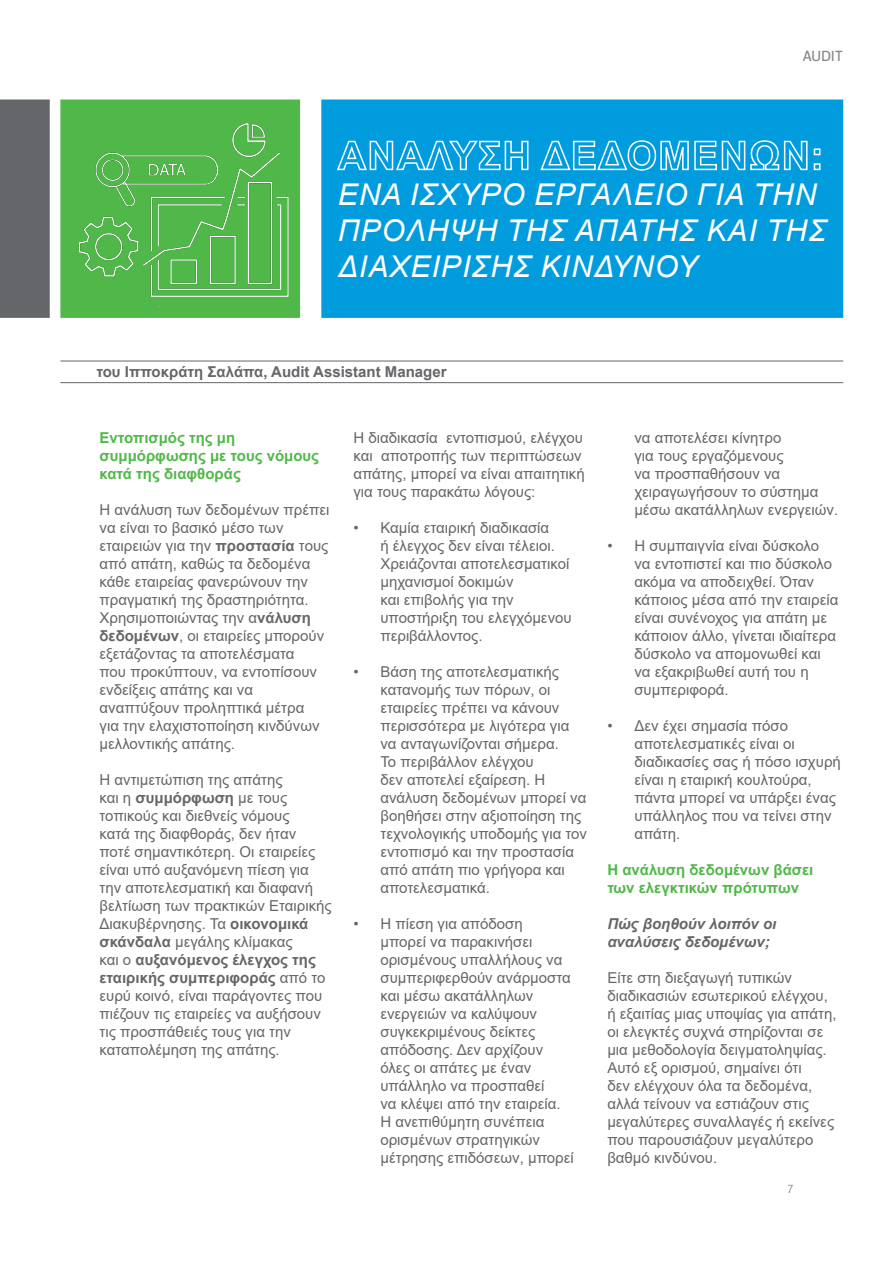
<style>
.page{position:relative;width:893px;height:1263px;background:#fff}
.page>*{position:absolute;margin:0;border:0;box-sizing:border-box;transform-origin:0 0}
.t1{font:italic 30px "Arial";letter-spacing:.035em;color:#fff}
.t2{font:15px/18px "Arial";color:#656669}
.t3{font:700 15px/18px "Arial";color:#50b848}
.t4{font:700 15px "Arial";color:#656669}
.t5{font:italic 700 15px/18px "Arial";color:#656669}
.t6{font:500 15px "Prelo";color:#848688}
.t7{font:12px "Prelo";color:#848688}
.s1{font-weight:700}
</style>
<div class="page">
<div style="left:1px;top:100px;width:48px;height:217px;background:#656669"></div>
<div style="left:0;top:99px;width:50px;height:219px;border:2px solid #656669"></div>
<div style="left:60px;top:99px;width:240px;height:219px;background:#50b848;border:2px solid #50b848"></div>
<div style="left:321px;top:99px;width:522px;height:219px;background:#009cde;border:2px solid #009cde"></div>
<svg style="left:337px;top:140px;width:192px;height:31px"></svg>
<svg style="left:540px;top:140px;width:281px;height:31px"></svg>
<img style="left:143px;top:152px;width:146px;height:154px">
<img style="left:95px;top:152px;width:123px;height:60px">
<img style="left:78px;top:216px;width:61px;height:61px">
<img style="left:222px;top:123px;width:51px;height:40px">
<hr style="left:60px;top:361px;width:783px;height:1px;background:#656669">
<hr style="left:60px;top:382px;width:783px;height:1px;background:#656669">
<p class="t6" style="left:802px;top:47px;width:18px">Audit</p>
<h1 class="t1" style="left:338px;top:175px;width:315px">Ενα ισχυρό εργαλείο</h1>
<h1 class="t1" style="left:697px;top:175px;width:121px">για τη ν</h1>
<h1 class="t1" style="left:338px;top:211px;width:190px">πρόλη ψη της</h1>
<h1 class="t1" style="left:575px;top:211px;width:66px">απάτης</h1>
<h1 class="t1" style="left:706px;top:211px;width:81px">και της</h1>
<h1 class="t1" style="left:338px;top:247px;width:155px">διαχείρισης</h1>
<h1 class="t1" style="left:541px;top:247px;width:159px">κινδύνο υ</h1>
<p class="t4" style="left:97px;top:361px;width:352px">του Ιπποκράτη Σαλάπα, Audit Assistant Manager</p>
<p class="t3" style="left:99px;top:429px;width:221px">Εντοπισμός της μη συμμόρφωσης με τους νόμους κατά της διαφθοράς</p>
<p class="t2" style="left:99px;top:501px;width:231px">Η ανάλυση των δεδομένων πρέπει να είναι το βασικό μέσο των εταιρειών για την <span class="s1">προστασία</span> τους από απάτη, καθώς τα δεδομένα κάθε εταιρείας φανερώνουν την πραγματική της δραστηριότητα.<br>Χρησιμοποιώντας την α<span class="s1">νάλυση δεδομένων</span>, οι εταιρείες μπορούν εξετάζοντας τα αποτελέσματα<br>που προκύπτουν, να εντοπίσουν ενδείξεις απάτης και να αναπτύξουν προληπτικά μέτρα<br>για την ελαχιστοποίηση κινδύνων μελλοντικής απάτης.</p>
<p class="t2" style="left:99px;top:771px;width:234px">Η αντιμετώπιση της απάτης<br>και η <span class="s1">συμμόρφωση</span> με τους τοπικούς και διεθνείς νόμους<br>κατά της διαφθοράς, δεν ήταν<br>ποτέ σημαντικότερη. Οι εταιρείες είναι υπό αυξανόμενη πίεση για την αποτελεσματική και διαφανή βελτίωση των πρακτικών Εταιρικής<br>Διακυβέρνησης. Τα <span class="s1">οικονομικά σκάνδαλα</span> μεγάλης κλίμακας<br>και ο <span class="s1">αυξανόμενος έλεγχος της εταιρικής συμπεριφοράς</span> από το ευρύ κοινό, είναι παράγοντες που πιέζουν τις εταιρείες να αυξήσουν τις προσπάθειές τους για την καταπολέμηση της απάτης.</p>
<p class="t2" style="left:353px;top:429px;width:233px">Η διαδικασία εντοπισμού, ελέγχου και αποτροπής των περιπτώσεων απάτης, μπορεί να είναι απαιτητική για τους παρακάτω λόγους:</p>
<p class="t2" style="left:380px;top:519px;width:193px;text-indent:-27px">• Καμία εταιρική διαδικασία<br>ή έλεγχος δεν είναι τέλειοι.<br>Χρειάζονται αποτελεσματικοί μηχανισμοί δοκιμών<br>και επιβολής για την υποστήριξη του ελεγχόμενου περιβάλλοντος.</p>
<p class="t2" style="left:380px;top:663px;width:208px;text-indent:-27px">• Βάση της αποτελεσματικής κατανομής των πόρων, οι εταιρείες πρέπει να κάνουν περισσότερα με λιγότερα για να ανταγωνίζονται σήμερα.<br>Το περιβάλλον ελέγχου<br>δεν αποτελεί εξαίρεση. Η ανάλυση δεδομένων μπορεί να βοηθήσει στην αξιοποίηση της τεχνολογικής υποδομής για τον εντοπισμό και την προστασία από απάτη πιο γρήγορα και αποτελεσματικά.</p>
<p class="t2" style="left:380px;top:915px;width:195px;text-indent:-27px">• Η πίεση για απόδοση<br>μπορεί να παρακινήσει ορισμένους υπαλλήλους να συμπεριφερθούν ανάρμοστα και μέσω ακατάλληλων ενεργειών να καλύψουν συγκεκριμένους δείκτες απόδοσης. Δεν αρχίζουν όλες οι απάτες με έναν υπάλληλο να προσπαθεί<br>να κλέψει από την εταιρεία.<br>Η ανεπιθύμητη συνέπεια ορισμένων στρατηγικών μέτρησης επιδόσεων, μπορεί</p>
<p class="t2" style="left:634px;top:429px;width:205px">να αποτελέσει κίνητρο<br>για τους εργαζόμενους<br>να προσπαθήσουν να χειραγωγήσουν το σύστημα μέσω ακατάλληλων ενεργειών.</p>
<p class="t2" style="left:634px;top:537px;width:206px;text-indent:-27px">• Η συμπαιγνία είναι δύσκολο να εντοπιστεί και πιο δύσκολο ακόμα να αποδειχθεί. Όταν κάποιος μέσα από την εταιρεία είναι συνένοχος για απάτη με κάποιον άλλο, γίνεται ιδιαίτερα δύσκολο να απομονωθεί και να εξακριβωθεί αυτή του η συμπεριφορά.</p>
<p class="t2" style="left:634px;top:717px;width:208px;text-indent:-27px">• Δεν έχει σημασία πόσο αποτελεσματικές είναι οι διαδικασίες σας ή πόσο ισχυρή είναι η εταιρική κουλτούρα, πάντα μπορεί να υπάρξει ένας υπάλληλος που να τείνει στην απάτη.</p>
<p class="t3" style="left:607px;top:861px;width:208px">Η ανάλυση δεδομένων βάσει των ελεγκτικών πρότυπων</p>
<p class="t5" style="left:607px;top:915px;width:171px">Πώς βοηθούν λοιπόν οι αναλύσεις δεδομένων;</p>
<p class="t2" style="left:607px;top:969px;width:231px">Είτε στη διεξαγωγή τυπικών διαδικασιών εσωτερικού ελέγχου, ή εξαιτίας μιας υποψίας για απάτη, οι ελεγκτές συχνά στηρίζονται σε μια μεθοδολογία δειγματοληψίας.<br>Αυτό εξ ορισμού, σημαίνει ότι<br>δεν ελέγχουν όλα τα δεδομένα, αλλά τείνουν να εστιάζουν στις μεγαλύτερες συναλλαγές ή εκείνες που παρουσιάζουν μεγαλύτερο βαθμό κινδύνου.</p>
<p class="t7" style="left:787px;top:1181px;width:7px">7</p>
</div>
